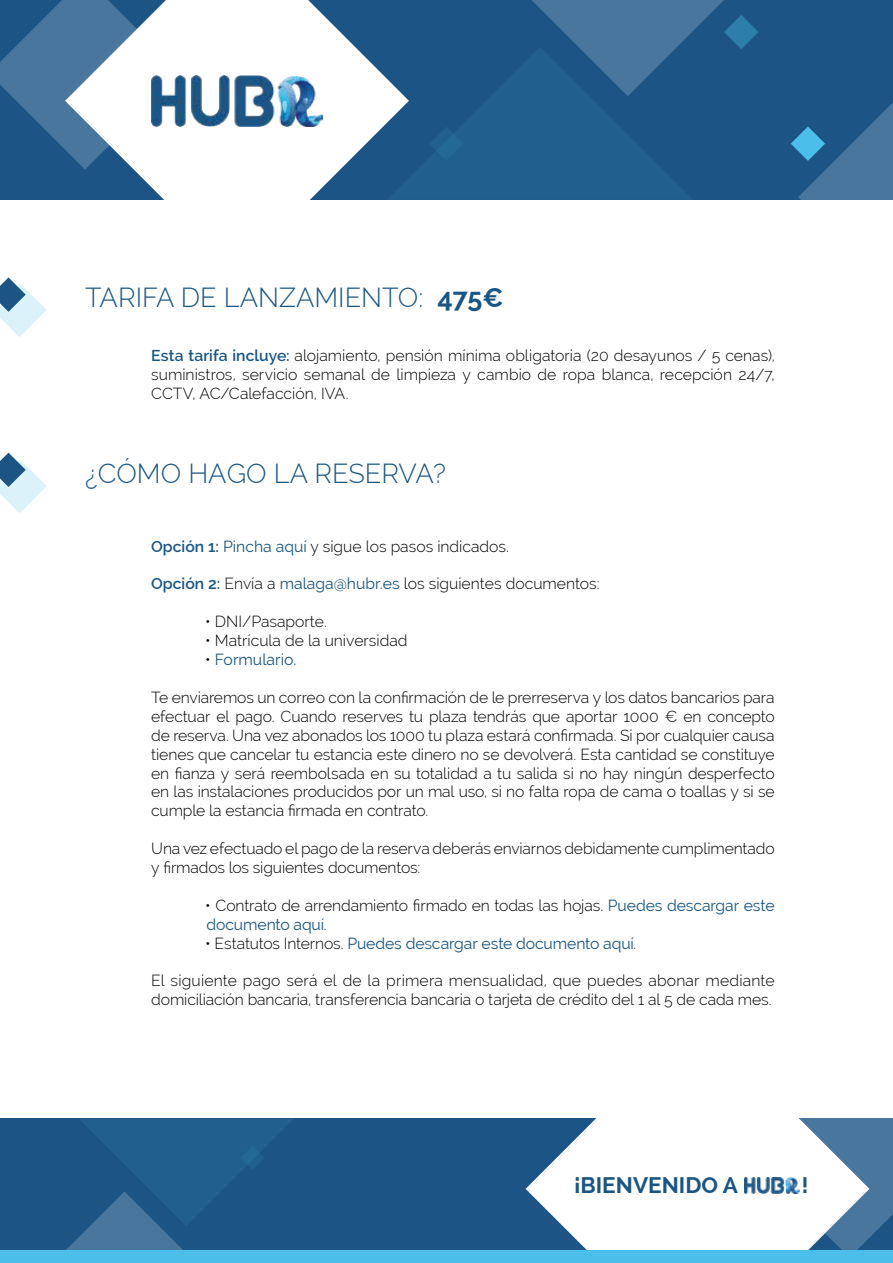
<style>
.page{position:relative;width:893px;height:1263px;background:#fff}
.page>*{position:absolute;margin:0;border:0;box-sizing:border-box;transform-origin:0 0}
.t1{font:300 27px "Raleway";color:#195685}
.t2{font:700 22.5px "Raleway";color:#195685}
.t3{font:300 15.75px/18.9px "Raleway";letter-spacing:-.005em;color:#000}
.t4{font:15.75px "Raleway";letter-spacing:-.01em;color:#195685}
.s1{font-weight:700}
.s2{font-weight:600;color:#195685}
.s3{font-weight:400;color:#195685}
.s4{font-weight:300;color:#000}
</style>
<div class="page">
<div style="left:0;top:1118px;width:893px;height:141px;background:#1c5585"></div>
<svg style="left:66px;top:1146px;width:193px;height:104px"></svg>
<svg style="left:869px;top:1118px;width:24px;height:120px;background:#437299"></svg>
<svg style="left:526px;top:1118px;width:343px;height:132px;background:#d6e0e9"></svg>
<div style="left:0;top:1250px;width:893px;height:13px;background:#4bbfe9"></div>
<div style="left:0;top:0;width:893px;height:200px;background:#1c5585"></div>
<svg style="left:0;top:0;width:65px;height:149px"></svg>
<svg style="left:65px;top:0;width:322px;height:200px;fill:#fff"></svg>
<svg style="left:387px;top:79px;width:77px;height:82px"></svg>
<svg style="left:0;top:277px;width:47px;height:60px"></svg>
<svg style="left:0;top:453px;width:47px;height:60px"></svg>
<svg style="left:791px;top:103px;width:102px;height:97px"></svg>
<svg style="left:532px;top:0;width:226px;height:96px"></svg>
<img style="left:151px;top:75px;width:172px;height:51px">
<img style="left:744px;top:1177px;width:55px;height:17px">
<h1 class="t1" style="left:85px;top:282px;width:420px">TARIFA DE LANZAMIENTO: <span class="s1">475€</span></h1>
<p class="t3" style="left:151px;top:346px;width:625px;text-align:justify"><span class="s2">Esta tarifa incluye:</span> alojamiento, pensión mínima obligatoria (20 desayunos / 5 cenas), suministros, servicio semanal de limpieza y cambio de ropa blanca, recepción 24/7, CCTV, AC/Calefacción, IVA.</p>
<h1 class="t1" style="left:85px;top:457px;width:362px">¿CÓMO HAGO LA RESERVA?</h1>
<p class="t3" style="left:151px;top:537px;width:359px"><span class="s2">Opción 1:</span> <span class="s3">Pincha aquí</span> y sigue los pasos indicados.</p>
<p class="t3" style="left:151px;top:574px;width:450px"><span class="s2">Opción 2:</span> Envía a <span class="s3">malaga@hubr.es</span> los siguientes documentos:</p>
<p class="t3" style="left:205px;top:612px;width:123px">• DNI/Pasaporte.</p>
<p class="t3" style="left:205px;top:631px;width:204px">• Matrícula de la universidad</p>
<p class="t4" style="left:205px;top:650px;width:93px"><span class="s4">•</span> Formulario.</p>
<p class="t3" style="left:151px;top:688px;width:625px;text-align:justify">Te enviaremos un correo con la confirmación de le prerreserva y los datos bancarios para efectuar el pago. Cuando reserves tu plaza tendrás que aportar 1000 € en concepto de reserva. Una vez abonados los 1000 tu plaza estará confirmada. Si por cualquier causa tienes que cancelar tu estancia este dinero no se devolverá. Esta cantidad se constituye en fianza y será reembolsada en su totalidad a tu salida si no hay ningún desperfecto en las instalaciones producidos por un mal uso, si no falta ropa de cama o toallas y si se cumple la estancia firmada en contrato.</p>
<p class="t3" style="left:151px;top:839px;width:625px">Una vez efectuado el pago de la reserva deberás enviarnos debidamente cumplimentado y firmados los siguientes documentos:</p>
<p class="t3" style="left:205px;top:896px;width:571px">• Contrato de arrendamiento firmado en todas las hojas. <span class="s3">Puedes descargar este documento aquí</span>.</p>
<p class="t4" style="left:205px;top:934px;width:433px"><span class="s4">• Estatutos Internos.</span> Puedes descargar este documento aquí<span class="s4">.</span></p>
<p class="t3" style="left:151px;top:971px;width:625px">El siguiente pago será el de la primera mensualidad, que puedes abonar mediante domiciliación bancaria, transferencia bancaria o tarjeta de crédito del 1 al 5 de cada mes.</p>
<h2 class="t2" style="left:574px;top:1173px;width:166px">¡BIENVENIDO A</h2>
<h2 class="t2" style="left:802px;top:1173px;width:8px">!</h2>
</div>
